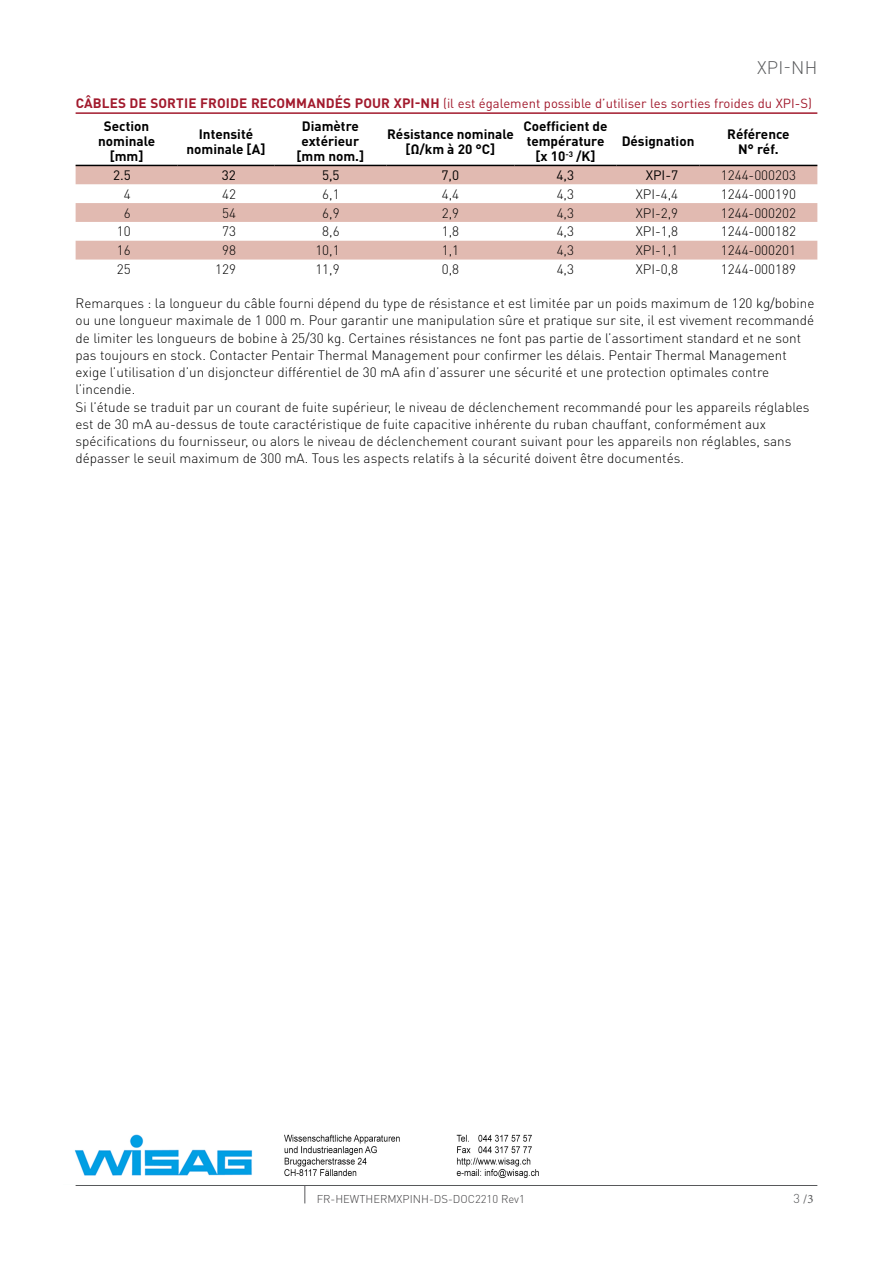
<style>
.page{position:relative;width:893px;height:1263px;background:#fff}
.page>*{position:absolute;margin:0;border:0;box-sizing:border-box;transform-origin:0 0}
.t1{font:300 18px "DIN Pro";color:#58595b}
.t2{font:300 13.5px/17.2px "DIN Pro";color:#000}
.t3{font:700 13.5px/15px "DIN Pro";color:#000;text-align:center}
.t4{font:700 13.5px "DIN Pro";letter-spacing:.01em;color:#a21a2d}
.t5{font:13.5px "DIN Pro";color:#000}
.t6{font:13.05px "DIN Pro";color:#a21a2d}
.t7{font:12.75px "Minion Pro";color:#58595b}
.t8{font:300 11.25px "DIN Pro";color:#414042}
.s1{font-weight:700;font-size:13.5px}
.s2{font-family:"DIN Pro";font-weight:300}
</style>
<div class="page">
<hr style="left:76px;top:1185px;width:741px;height:1px;background:#58595b">
<svg style="left:304px;top:1186px;width:1px;height:17px"></svg>
<svg style="left:76px;top:166px;width:741px;height:94px;fill:#e1bab1"></svg>
<hr style="left:76px;top:165px;width:102px;height:1px;background:#000">
<hr style="left:178px;top:165px;width:96px;height:1px;background:#000">
<hr style="left:274px;top:165px;width:112px;height:1px;background:#000">
<hr style="left:386px;top:165px;width:128px;height:1px;background:#000">
<hr style="left:514px;top:165px;width:103px;height:1px;background:#000">
<hr style="left:617px;top:165px;width:82px;height:1px;background:#000">
<hr style="left:699px;top:165px;width:118px;height:1px;background:#000">
<hr style="left:76px;top:112px;width:741px;height:2px;background:#a21a2d">
<img style="left:74px;top:1134px;width:465px;height:44px">
<h1 class="t1" style="left:757px;top:55px;width:62px">XPI-NH</h1>
<p class="t4" style="left:76px;top:94px;width:35px">Câbles</p>
<p class="t4" style="left:130px;top:94px;width:30px">de sortie</p>
<p class="t4" style="left:200px;top:94px;width:17px">froide</p>
<p class="t4" style="left:251px;top:94px;width:36px">recommand</p>
<p class="t4" style="left:335px;top:94px;width:39px">és pour</p>
<p class="t6" style="left:394px;top:95px;width:420px"><span class="s1">XPI-NH</span> (il est également possible d’utiliser les sorties froides du XPI-S)</p>
<p class="t3" style="left:98px;top:118px;width:58px">Section nominale [mm]</p>
<p class="t3" style="left:186px;top:126px;width:80px">Intensité nominale [A]</p>
<p class="t3" style="left:296px;top:118px;width:69px">Diamètre extérieur [mm nom.]</p>
<p class="t3" style="left:387px;top:126px;width:128px">Résistance nominale [Ω/km à 20 °C]</p>
<p class="t3" style="left:523px;top:118px;width:86px">Coefficient de température [x 10<sup>-3</sup> /K]</p>
<p class="t3" style="left:622px;top:133px;width:74px">Désignation</p>
<p class="t3" style="left:727px;top:126px;width:64px">Référence<br>N° réf.</p>
<p class="t5" style="left:113px;top:166px;width:19px">2.5</p>
<p class="t5" style="left:222px;top:166px;width:16px">32</p>
<p class="t5" style="left:322px;top:166px;width:19px">5,5</p>
<p class="t5" style="left:442px;top:166px;width:19px">7,0</p>
<p class="t5" style="left:556px;top:166px;width:19px">4,3</p>
<p class="t5" style="left:646px;top:166px;width:34px">XPI-7</p>
<p class="t2" style="left:721px;top:166px;width:77px">1244-000203</p>
<p class="t2" style="left:124px;top:185px;width:8px">4</p>
<p class="t2" style="left:222px;top:185px;width:15px">42</p>
<p class="t2" style="left:322px;top:185px;width:19px">6,1</p>
<p class="t2" style="left:442px;top:185px;width:19px">4,4</p>
<p class="t2" style="left:557px;top:185px;width:19px">4,3</p>
<p class="t2" style="left:636px;top:185px;width:44px">XPI-4,4</p>
<p class="t2" style="left:721px;top:185px;width:77px">1244-000190</p>
<p class="t2" style="left:124px;top:204px;width:8px">6</p>
<p class="t2" style="left:222px;top:204px;width:15px">54</p>
<p class="t2" style="left:322px;top:204px;width:19px">6,9</p>
<p class="t2" style="left:442px;top:204px;width:19px">2,9</p>
<p class="t2" style="left:557px;top:204px;width:19px">4,3</p>
<p class="t2" style="left:636px;top:204px;width:44px">XPI-2,9</p>
<p class="t2" style="left:721px;top:204px;width:77px">1244-000202</p>
<p class="t2" style="left:117px;top:222px;width:15px">10</p>
<p class="t2" style="left:222px;top:222px;width:15px">73</p>
<p class="t2" style="left:322px;top:222px;width:19px">8,6</p>
<p class="t2" style="left:442px;top:222px;width:19px">1,8</p>
<p class="t2" style="left:557px;top:222px;width:19px">4,3</p>
<p class="t2" style="left:636px;top:222px;width:44px">XPI-1,8</p>
<p class="t2" style="left:721px;top:222px;width:77px">1244-000182</p>
<p class="t2" style="left:117px;top:241px;width:15px">16</p>
<p class="t2" style="left:222px;top:241px;width:15px">98</p>
<p class="t2" style="left:315px;top:241px;width:26px">10,1</p>
<p class="t2" style="left:442px;top:241px;width:19px">1,1</p>
<p class="t2" style="left:557px;top:241px;width:19px">4,3</p>
<p class="t2" style="left:636px;top:241px;width:44px">XPI-1,1</p>
<p class="t2" style="left:721px;top:241px;width:77px">1244-000201</p>
<p class="t2" style="left:117px;top:260px;width:15px">25</p>
<p class="t2" style="left:215px;top:260px;width:22px">129</p>
<p class="t2" style="left:315px;top:260px;width:26px">11,9</p>
<p class="t2" style="left:442px;top:260px;width:19px">0,8</p>
<p class="t2" style="left:557px;top:260px;width:19px">4,3</p>
<p class="t2" style="left:636px;top:260px;width:44px">XPI-0,8</p>
<p class="t2" style="left:721px;top:260px;width:77px">1244-000189</p>
<p class="t2" style="left:76px;top:294px;width:740px">Remarques : la longueur du câble fourni dépend du type de résistance et est limitée par un poids maximum de 120 kg/bobine ou une longueur maximale de 1 000 m. Pour garantir une manipulation sûre et pratique sur site, il est vivement recommandé de limiter les longueurs de bobine à 25/30 kg. Certaines résistances ne font pas partie de l’assortiment standard et ne sont pas toujours en stock. Contacter Pentair Thermal Management pour confirmer les délais. Pentair Thermal Management exige l’utilisation d’un disjoncteur différentiel de 30 mA afin d’assurer une sécurité et une protection optimales contre l’incendie.<br>Si l’étude se traduit par un courant de fuite supérieur, le niveau de déclenchement recommandé pour les appareils réglables est de 30 mA au-dessus de toute caractéristique de fuite capacitive inhérente du ruban chauffant, conformément aux spécifications du fournisseur, ou alors le niveau de déclenchement courant suivant pour les appareils non réglables, sans dépasser le seuil maximum de 300 mA. Tous les aspects relatifs à la sécurité doivent être documentés.</p>
<p class="t8" style="left:317px;top:1191px;width:210px">FR-HEWTHERMXPINH-DS-DOC2210 Rev1</p>
<p class="t7" style="left:793px;top:1191px;width:22px"><span class="s2">3</span> /3</p>
</div>
